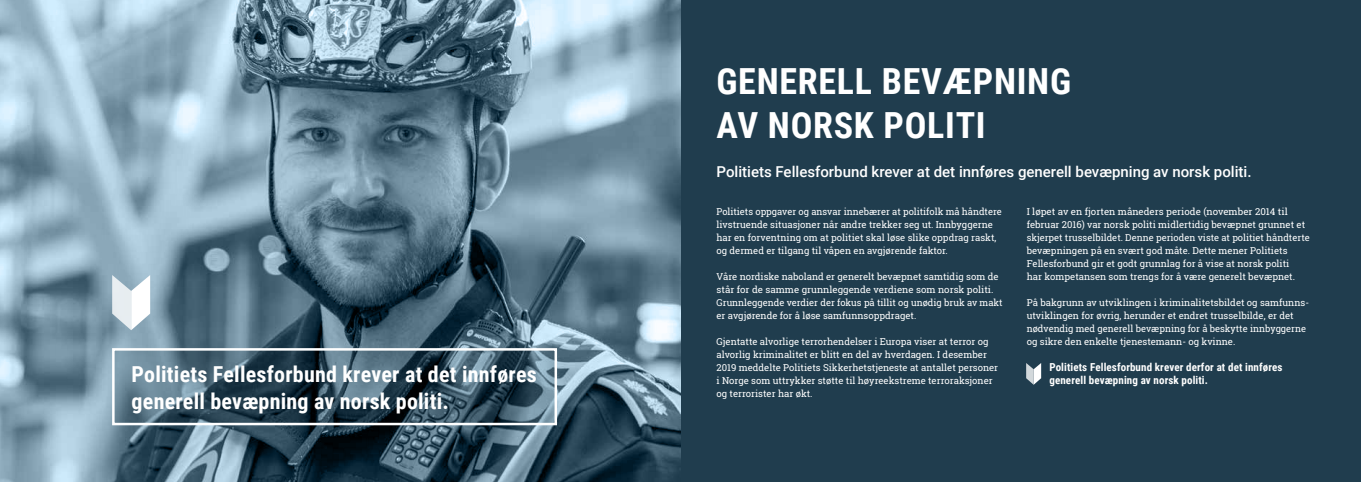
<style>
.page{position:relative;width:1361px;height:482px;background:#203d4e}
.page>*{position:absolute;margin:0;border:0;box-sizing:border-box;transform-origin:0 0}
.t1{font:700 36px/43.2px "Roboto Condensed";letter-spacing:.02em;color:#fff}
.t2{font:700 22px/26.4px "Roboto Condensed";letter-spacing:.01em;color:#fff}
.t3{font:500 15px "Roboto";color:#fff}
.t4{font:700 11px/13px "Roboto Condensed";letter-spacing:.01em;color:#fff}
.t5{font:9.5px/13px "Roboto Slab";color:#fff}
</style>
<div class="page">
<img style="left:0;top:0;width:680px;height:482px">
<svg style="left:112px;top:275px;width:38px;height:55px;background:#d3dee4"></svg>
<svg style="left:111px;top:347px;width:447px;height:79px"></svg>
<svg style="left:1026px;top:363px;width:15px;height:22px"></svg>
<h2 class="t2" style="left:132px;top:360px;width:407px">Politiets Fellesforbund krever at det innføres generell bevæpning av norsk politi.</h2>
<h1 class="t1" style="left:716px;top:59px;width:356px">GENERELL BEVÆPNING<br>AV NORSK POLITI</h1>
<h3 class="t3" style="left:716px;top:161px;width:536px">Politiets Fellesforbund krever at det innføres generell bevæpning av norsk politi.</h3>
<p class="t5" style="left:716px;top:204px;width:287px">Politiets oppgaver og ansvar innebærer at politifolk må håndtere livstruende situasjoner når andre trekker seg ut. Innbyggerne har en forventning om at politiet skal løse slike oppdrag raskt, og dermed er tilgang til våpen en avgjørende faktor.</p>
<p class="t5" style="left:716px;top:269px;width:287px">Våre nordiske naboland er generelt bevæpnet samtidig som de står for de samme grunnleggende verdiene som norsk politi.<br>Grunnleggende verdier der fokus på tillit og unødig bruk av makt er avgjørende for å løse samfunnsoppdraget.</p>
<p class="t5" style="left:716px;top:334px;width:283px">Gjentatte alvorlige terrorhendelser i Europa viser at terror og alvorlig kriminalitet er blitt en del av hverdagen. I desember 2019 meddelte Politiets Sikkerhetstjeneste at antallet personer i Norge som uttrykker støtte til høyreekstreme terroraksjoner og terrorister har økt.</p>
<p class="t5" style="left:1026px;top:204px;width:284px">I løpet av en fjorten måneders periode (november 2014 til februar 2016) var norsk politi midlertidig bevæpnet grunnet et skjerpet trusselbildet. Denne perioden viste at politiet håndterte bevæpningen på en svært god måte. Dette mener Politiets Fellesforbund gir et godt grunnlag for å vise at norsk politi<br>har kompetansen som trengs for å være generelt bevæpnet.</p>
<p class="t5" style="left:1026px;top:295px;width:282px">På bakgrunn av utviklingen i kriminalitetsbildet og samfunns&shy;utviklingen for øvrig, herunder et endret trusselbilde, er det nødvendig med generell bevæpning for å beskytte innbyggerne og sikre den enkelte tjenestemann- og kvinne.</p>
<p class="t4" style="left:1049px;top:360px;width:235px">Politiets Fellesforbund krever derfor at det innføres generell bevæpning av norsk politi.</p>
</div>
